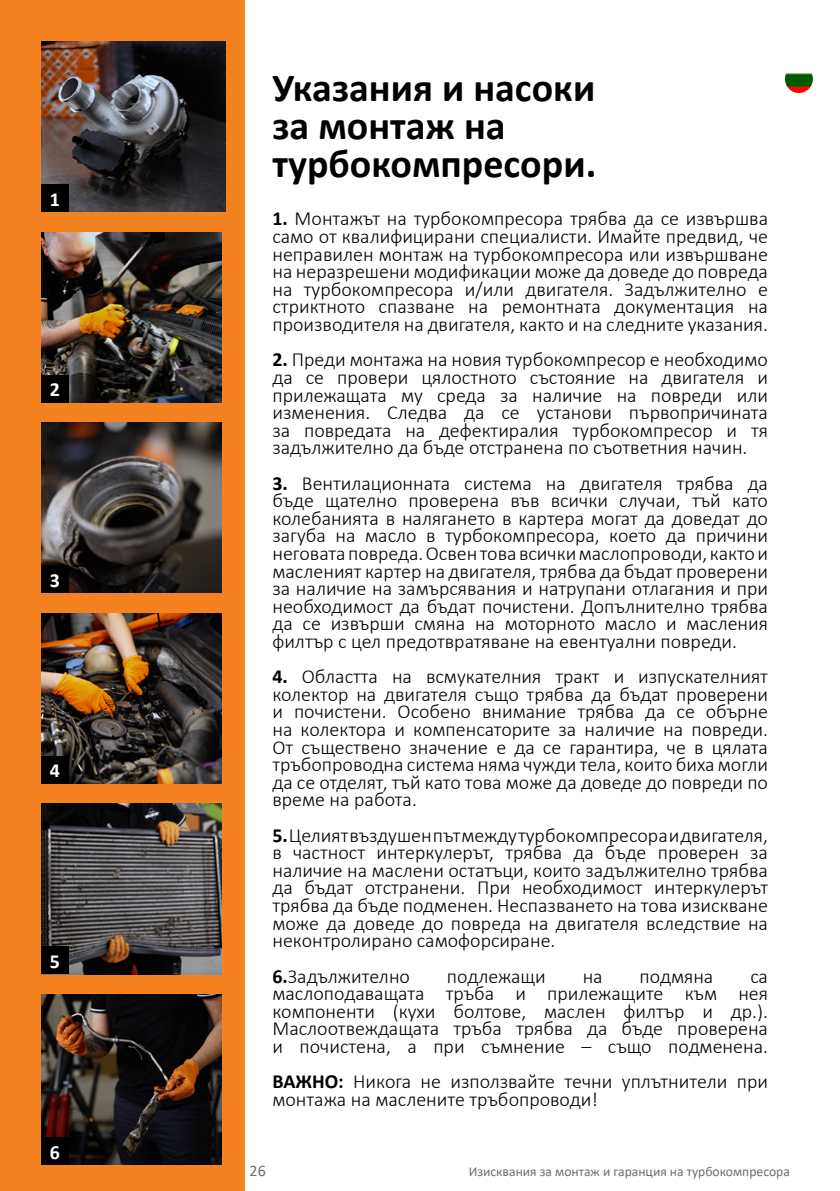
<style>
.page{position:relative;width:840px;height:1191px;background:#fff}
.page>*{position:absolute;margin:0;border:0;box-sizing:border-box;transform-origin:0 0}
.t1{font:700 40px/38px "Calibri";color:#000}
.t2{font:300 20px/17.6px "Calibri";color:#000;text-align:justify}
.t3{font:700 20px "Calibri";color:#fff}
.t4{font:16px "Calibri";color:#6d6e71}
.t5{font:13.6px "Calibri";color:#6d6e71}
.s1{font-weight:700}
</style>
<div class="page">
<img style="left:784px;top:65px;width:28px;height:28px;border-radius:14px">
<div style="left:0;top:0;width:244px;height:1191px;background:#f58220"></div>
<img style="left:41px;top:42px;width:184px;height:170px">
<div style="left:41px;top:184px;width:27px;height:28px;background:#000"></div>
<img style="left:41px;top:232px;width:180px;height:170px">
<div style="left:41px;top:375px;width:27px;height:27px;background:#000"></div>
<img style="left:41px;top:423px;width:180px;height:170px">
<div style="left:41px;top:565px;width:27px;height:28px;background:#000"></div>
<img style="left:41px;top:613px;width:180px;height:170px">
<div style="left:41px;top:756px;width:27px;height:27px;background:#000"></div>
<svg style="left:41px;top:804px;width:180px;height:170px;background:#4f4b4a"></svg>
<div style="left:41px;top:946px;width:27px;height:28px;background:#000"></div>
<img style="left:41px;top:994px;width:180px;height:170px">
<div style="left:41px;top:1137px;width:27px;height:27px;background:#000"></div>
<p class="t3" style="left:50px;top:185px;width:12px">1</p>
<p class="t3" style="left:50px;top:375px;width:12px">2</p>
<p class="t3" style="left:50px;top:566px;width:12px">3</p>
<p class="t3" style="left:50px;top:756px;width:12px">4</p>
<p class="t3" style="left:50px;top:947px;width:12px">5</p>
<p class="t3" style="left:50px;top:1137px;width:12px">6</p>
<h1 class="t1" style="left:272px;top:69px;width:325px">Указания и насоки за монтаж на турбокомпресори.</h1>
<p class="t2" style="left:272px;top:210px;width:497px"><span class="s1">1.</span> Монтажът на турбокомпресора трябва да се извършва само от квалифицирани специалисти. Имайте предвид, че неправилен монтаж на турбокомпресора или извършване на неразрешени модификации може да доведе до повреда на турбокомпресора и/или двигателя. Задължително е стриктното спазване на ремонтната документация на производителя на двигателя, както и на следните указания.</p>
<p class="t2" style="left:272px;top:351px;width:497px"><span class="s1">2.</span> Преди монтажа на новия турбокомпресор е необходимо да се провери цялостното състояние на двигателя и прилежащата му среда за наличие на повреди или изменения. Следва да се установи първопричината за повредата на дефектиралия турбокомпресор и тя задължително да бъде отстранена по съответния начин.</p>
<p class="t2" style="left:272px;top:474px;width:497px"><span class="s1">3.</span> Вентилационната система на двигателя трябва да бъде щателно проверена във всички случаи, тъй като колебанията в налягането в картера могат да доведат до загуба на масло в турбокомпресора, което да причини неговата повреда. Освен това всички маслопроводи, както и масленият картер на двигателя, трябва да бъдат проверени за наличие на замърсявания и натрупани отлагания и при необходимост да бъдат почистени. Допълнително трябва да се извърши смяна на моторното масло и масления филтър с цел предотвратяване на евентуални повреди.</p>
<p class="t2" style="left:272px;top:667px;width:497px"><span class="s1">4.</span> Областта на всмукателния тракт и изпускателният колектор на двигателя също трябва да бъдат проверени и почистени. Особено внимание трябва да се обърне на колектора и компенсаторите за наличие на повреди.<br>От съществено значение е да се гарантира, че в цялата тръбопроводна система няма чужди тела, които биха могли да се отделят, тъй като това може да доведе до повреди по време на работа.</p>
<p class="t2" style="left:272px;top:826px;width:497px"><span class="s1">5.</span> Целият въздушен път между турбокомпресора и двигателя, в частност интеркулерът, трябва да бъде проверен за наличие на маслени остатъци, които задължително трябва да бъдат отстранени. При необходимост интеркулерът трябва да бъде подменен. Неспазването на това изискване може да доведе до повреда на двигателя вследствие на неконтролирано самофорсиране.</p>
<p class="t2" style="left:272px;top:967px;width:139px"><span class="s1">6.</span>Задължително</p>
<p class="t2" style="left:446px;top:967px;width:100px">подлежащи</p>
<p class="t2" style="left:582px;top:967px;width:21px">на</p>
<p class="t2" style="left:639px;top:967px;width:75px">подмяна</p>
<p class="t2" style="left:272px;top:967px;width:497px;text-indent:477px">са маслоподаващата тръба и прилежащите към нея компоненти (кухи болтове, маслен филтър и др.).<br>Маслоотвеждащата тръба трябва да бъде проверена и почистена, а при съмнение – също подменена.</p>
<p class="t2" style="left:272px;top:1072px;width:497px"><span class="s1">ВАЖНО:</span> Никога не използвайте течни уплътнители при монтажа на маслените тръбопроводи!</p>
<p class="t4" style="left:249px;top:1160px;width:18px">26</p>
<p class="t5" style="left:468px;top:1162px;width:322px">Изисквания за монтаж и гаранция на турбокомпресора</p>
</div>
